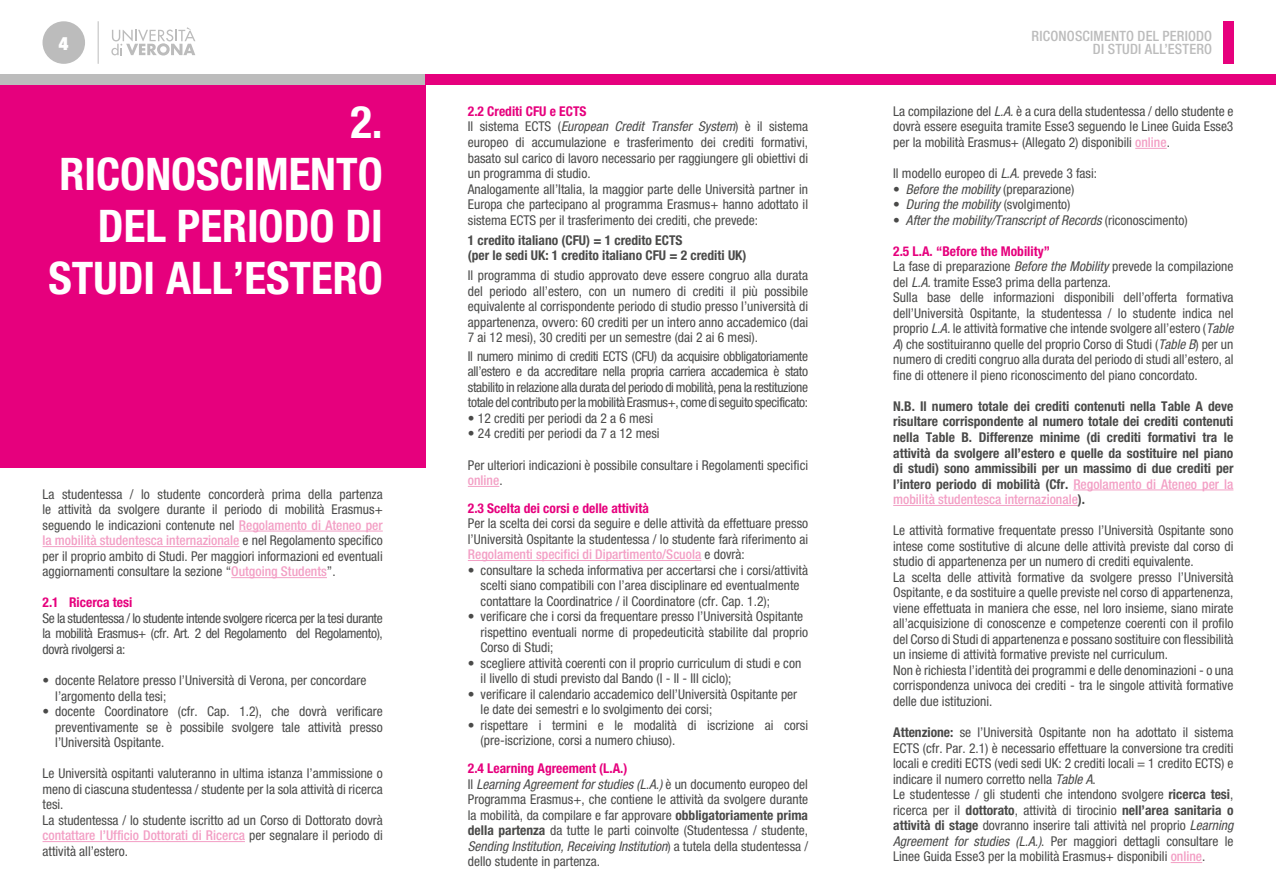
<style>
.page{position:relative;width:1276px;height:893px;background:#fff}
.page>*{position:absolute;margin:0;border:0;box-sizing:border-box;transform-origin:0 0}
.t1{font:700 condensed 45px/51.8px "Helvetica Neue LT Std";color:#fff;text-align:right}
.t2{font:900 condensed 18.45px "Helvetica Neue LT Std";color:#fff}
.t3{font:500 condensed 14.25px/13.5px "Helvetica Neue LT Std";letter-spacing:.015em;color:#bcbcbc;text-align:right}
.t4{font:condensed 13.5px/15.6px "Helvetica Neue LT Std";color:#4a4a49}
.t5{font:700 condensed 13.5px/15.5px "Helvetica Neue LT Std";color:#4a4a49}
.t6{font:italic condensed 13.5px "Helvetica Neue LT Std";color:#4a4a49}
.t7{font:700 condensed 13.5px "Helvetica Neue LT Std";color:#e6007d}
.s1{font-weight:500;color:#f39fc5}
.s2{font-weight:700;color:#e6007d}
.s3{font-style:italic}
.s4{font-weight:700}
.s5{font-style:normal}
</style>
<div class="page">
<div style="left:0;top:74px;width:425px;height:11px;background:#bcbcbc"></div>
<div style="left:850px;top:74px;width:426px;height:11px;background:#e6007d"></div>
<div style="left:1222px;top:21px;width:11px;height:43px;background:#e6007d"></div>
<div style="left:425px;top:74px;width:425px;height:11px;background:#e6007d"></div>
<div style="left:43px;top:21px;width:42px;height:43px;background:#bcbcbc;border-radius:50%"></div>
<hr style="left:98px;top:21px;width:1px;height:43px;background:#bcbcbc">
<svg style="left:111px;top:27px;width:84px;height:29px"></svg>
<div style="left:0;top:85px;width:425px;height:383px;background:#e6007d"></div>
<hr style="left:239px;top:531px;width:144px;height:1px;background:#f39fc5">
<hr style="left:43px;top:546px;width:196px;height:1px;background:#f39fc5">
<hr style="left:231px;top:577px;width:96px;height:1px;background:#f39fc5">
<hr style="left:43px;top:841px;width:202px;height:1px;background:#f39fc5">
<hr style="left:468px;top:486px;width:31px;height:1px;background:#f39fc5">
<hr style="left:468px;top:560px;width:233px;height:1px;background:#f39fc5">
<hr style="left:1135px;top:148px;width:31px;height:1px;background:#f39fc5">
<hr style="left:1073px;top:490px;width:160px;height:1px;background:#f39fc5">
<hr style="left:893px;top:505px;width:185px;height:1px;background:#f39fc5">
<hr style="left:1170px;top:862px;width:32px;height:1px;background:#f39fc5">
<h2 class="t2" style="left:59px;top:31px;width:11px">4</h2>
<h1 class="t1" style="left:49px;top:96px;width:336px">2.<br>RICONOSCIMENTO<br>DEL PERIODO DI<br>STUDI ALL’ESTERO</h1>
<p class="t4" style="left:43px;top:486px;width:342px;text-align:justify">La studentessa / lo studente concorderà prima della partenza le attività da svolgere durante il periodo di mobilità Erasmus+ seguendo le indicazioni contenute nel <span class="s1">Regolamento di Ateneo per la mobilità studentesca internazionale</span> e nel Regolamento specifico per il proprio ambito di Studi. Per maggiori informazioni ed eventuali aggiornamenti consultare la sezione “<span class="s1">Outgoing Students</span>”.</p>
<p class="t7" style="left:43px;top:594px;width:91px">2.1 Ricerca tesi</p>
<p class="t4" style="left:43px;top:610px;width:342px;text-align:justify">Se la studentessa / lo studente intende svolgere ricerca per la tesi durante la mobilità Erasmus+ (cfr. Art. 2 del Regolamento del Regolamento), dovrà rivolgersi a:</p>
<p class="t4" style="left:55px;top:672px;width:312px;text-indent:-13px">• docente Relatore presso l’Università di Verona, per concordare l’argomento della tesi;</p>
<p class="t4" style="left:55px;top:703px;width:329px;text-align:justify;text-indent:-13px">• docente Coordinatore (cfr. Cap. 1.2), che dovrà verificare preventivamente se è possibile svolgere tale attività presso l’Università Ospitante.</p>
<p class="t4" style="left:43px;top:765px;width:342px">Le Università ospitanti valuteranno in ultima istanza l’ammissione o meno di ciascuna studentessa / studente per la sola attività di ricerca tesi.<br>La studentessa / lo studente iscritto ad un Corso di Dottorato dovrà <span class="s1">contattare l’Ufficio Dottorati di Ricerca</span> per segnalare il periodo di attività all’estero.</p>
<p class="t4" style="left:468px;top:103px;width:342px"><span class="s2">2.2 Crediti CFU e ECTS<br></span>Il sistema ECTS (<span class="s3">European Credit Transfer System</span>) è il sistema europeo di accumulazione e trasferimento dei crediti formativi, basato sul carico di lavoro necessario per raggiungere gli obiettivi di un programma di studio.<br>Analogamente all’Italia, la maggior parte delle Università partner in Europa che partecipano al programma Erasmus+ hanno adottato il sistema ECTS per il trasferimento dei crediti, che prevede:</p>
<p class="t5" style="left:468px;top:232px;width:280px">1 credito italiano (CFU) = 1 credito ECTS<br>(per le sedi UK: 1 credito italiano CFU = 2 crediti UK)</p>
<p class="t4" style="left:468px;top:268px;width:342px;text-align:justify">Il programma di studio approvato deve essere congruo alla durata del periodo all’estero, con un numero di crediti il più possibile equivalente al corrispondente periodo di studio presso l’università di appartenenza, ovvero: 60 crediti per un intero anno accademico (dai 7 ai 12 mesi), 30 crediti per un semestre (dai 2 ai 6 mesi).</p>
<p class="t4" style="left:468px;top:348px;width:342px;text-align:justify">Il numero minimo di crediti ECTS (CFU) da acquisire obbligatoriamente all’estero e da accreditare nella propria carriera accademica è stato stabilito in relazione alla durata del periodo di mobilità, pena la restituzione totale del contributo per la mobilità Erasmus+, come di seguito specificato:</p>
<p class="t4" style="left:468px;top:410px;width:187px">• 12 crediti per periodi da 2 a 6 mesi</p>
<p class="t4" style="left:468px;top:426px;width:193px">• 24 crediti per periodi da 7 a 12 mesi</p>
<p class="t4" style="left:468px;top:457px;width:342px">Per ulteriori indicazioni è possibile consultare i Regolamenti specifici <span class="s1">online</span>.</p>
<p class="t7" style="left:468px;top:500px;width:183px">2.3 Scelta dei corsi e delle attività</p>
<p class="t4" style="left:468px;top:515px;width:342px;text-align:justify">Per la scelta dei corsi da seguire e delle attività da effettuare presso l’Università Ospitante la studentessa / lo studente farà riferimento ai <span class="s1">Regolamenti specifici di Dipartimento/Scuola</span> e dovrà:</p>
<p class="t4" style="left:480px;top:562px;width:329px;text-indent:-13px">• consultare la scheda informativa per accertarsi che i corsi/attività scelti siano compatibili con l’area disciplinare ed eventualmente contattare la Coordinatrice / il Coordinatore (cfr. Cap. 1.2);</p>
<p class="t4" style="left:480px;top:609px;width:329px;text-indent:-13px">• verificare che i corsi da frequentare presso l’Università Ospitante rispettino eventuali norme di propedeuticità stabilite dal proprio<br>Corso di Studi;</p>
<p class="t4" style="left:480px;top:655px;width:322px;text-indent:-13px">• scegliere attività coerenti con il proprio curriculum di studi e con il livello di studi previsto dal Bando (I - II - III ciclo);</p>
<p class="t4" style="left:480px;top:686px;width:318px;text-indent:-13px">• verificare il calendario accademico dell’Università Ospitante per le date dei semestri e lo svolgimento dei corsi;</p>
<p class="t4" style="left:480px;top:717px;width:329px;text-indent:-13px">• rispettare i termini e le modalità di iscrizione ai corsi (pre-iscrizione, corsi a numero chiuso).</p>
<p class="t4" style="left:468px;top:760px;width:342px"><span class="s2">2.4 Learning Agreement (L.A.)<br></span>Il <span class="s3">Learning Agreement for studies (L.A.)</span> è un documento europeo del Programma Erasmus+, che contiene le attività da svolgere durante la mobilità, da compilare e far approvare <span class="s4">obbligatoriamente prima della partenza</span> da tutte le parti coinvolte (Studentessa / studente, <span class="s3">Sending Institution, Receiving Institution</span>) a tutela della studentessa / dello studente in partenza.</p>
<p class="t3" style="left:1031px;top:29px;width:182px">RICONOSCIMENTO DEL PERIODO<br>DI STUDI ALL’ESTERO</p>
<p class="t4" style="left:893px;top:103px;width:342px;text-align:justify">La compilazione del <span class="s3">L.A.</span> è a cura della studentessa / dello studente e dovrà essere eseguita tramite Esse3 seguendo le Linee Guida Esse3 per la mobilità Erasmus+ (Allegato 2) disponibili <span class="s1">online</span>.</p>
<p class="t4" style="left:893px;top:165px;width:205px">Il modello europeo di <span class="s3">L.A.</span> prevede 3 fasi:</p>
<p class="t6" style="left:893px;top:181px;width:183px"><span class="s5">•</span> Before the mobility <span class="s5">(preparazione)</span></p>
<p class="t6" style="left:893px;top:197px;width:179px"><span class="s5">•</span> During the mobility <span class="s5">(svolgimento)</span></p>
<p class="t6" style="left:893px;top:212px;width:296px"><span class="s5">•</span> After the mobility/Transcript of Records <span class="s5">(riconoscimento)</span></p>
<p class="t4" style="left:893px;top:243px;width:342px"><span class="s2">2.5 L.A. “Before the Mobility”<br></span>La fase di preparazione <span class="s3">Before the Mobility</span> prevede la compilazione del <span class="s3">L.A.</span> tramite Esse3 prima della partenza.<br>Sulla base delle informazioni disponibili dell’offerta formativa dell’Università Ospitante, la studentessa / lo studente indica nel proprio <span class="s3">L.A.</span> le attività formative che intende svolgere all’estero (<span class="s3">Table A</span>) che sostituiranno quelle del proprio Corso di Studi (<span class="s3">Table B</span>) per un numero di crediti congruo alla durata del periodo di studi all’estero, al fine di ottenere il pieno riconoscimento del piano concordato.</p>
<p class="t5" style="left:893px;top:398px;width:342px;text-align:justify">N.B. Il numero totale dei crediti contenuti nella Table A deve risultare corrispondente al numero totale dei crediti contenuti nella Table B. Differenze minime (di crediti formativi tra le attività da svolgere all’estero e quelle da sostituire nel piano di studi) sono ammissibili per un massimo di due crediti per l’intero periodo di mobilità (Cfr. <span class="s1">Regolamento di Ateneo per la mobilità studentesca internazionale</span>).</p>
<p class="t4" style="left:893px;top:522px;width:342px">Le attività formative frequentate presso l’Università Ospitante sono intese come sostitutive di alcune delle attività previste dal corso di studio di appartenenza per un numero di crediti equivalente.<br>La scelta delle attività formative da svolgere presso l’Università Ospitante, e da sostituire a quelle previste nel corso di appartenenza, viene effettuata in maniera che esse, nel loro insieme, siano mirate all’acquisizione di conoscenze e competenze coerenti con il profilo del Corso di Studi di appartenenza e possano sostituire con flessibilità un insieme di attività formative previste nel curriculum.<br>Non è richiesta l’identità dei programmi e delle denominazioni - o una corrispondenza univoca dei crediti - tra le singole attività formative delle due istituzioni.</p>
<p class="t4" style="left:893px;top:724px;width:342px"><span class="s4">Attenzione:</span> se l’Università Ospitante non ha adottato il sistema ECTS (cfr. Par. 2.1) è necessario effettuare la conversione tra crediti locali e crediti ECTS (vedi sedi UK: 2 crediti locali = 1 credito ECTS) e indicare il numero corretto nella <span class="s3">Table A</span>.<br>Le studentesse / gli studenti che intendono svolgere <span class="s4">ricerca tesi</span>, ricerca per il <span class="s4">dottorato</span>, attività di tirocinio <span class="s4">nell’area sanitaria o attività di stage</span> dovranno inserire tali attività nel proprio <span class="s3">Learning Agreement for studies (L.A.)</span>. Per maggiori dettagli consultare le Linee Guida Esse3 per la mobilità Erasmus+ disponibili <span class="s1">online</span>.</p>
</div>
